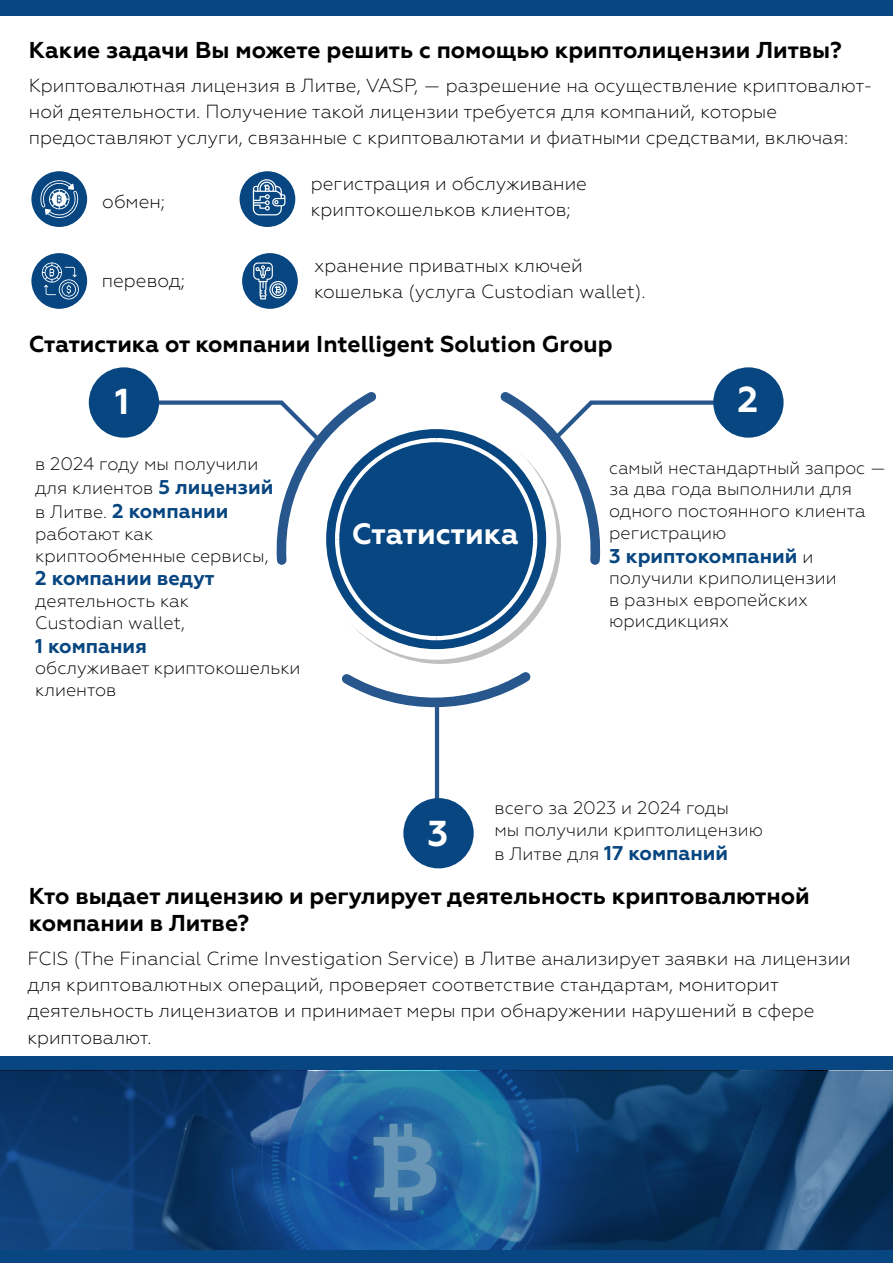
<style>
.page{position:relative;width:893px;height:1263px;background:#fff}
.page>*{position:absolute;margin:0;border:0;box-sizing:border-box;transform-origin:0 0}
.t1{font:700 36px "Geometria";color:#fff}
.t2{font:700 29.4px "Geometria";color:#fff}
.t3{font:700 22.95px/27.6px "Geometria";color:#000}
.t4{font:700 19.95px "Geometria";color:#074680}
.t5{font:300 18.9px/26.2px "Geometria";color:#000}
.t6{font:300 18px/21.6px "Geometria";color:#000}
.s1{font-weight:700;font-size:19.95px;color:#074680}
.s2{font-weight:300;font-size:18px;color:#000}
</style>
<div class="page">
<div style="left:0;top:1056px;width:893px;height:23px;background:#074680"></div>
<svg style="left:0;top:1071px;width:893px;height:179px;background:#16497b"></svg>
<div style="left:0;top:0;width:893px;height:15px;background:#074680"></div>
<div style="left:0;top:1250px;width:893px;height:13px;background:#074680"></div>
<div style="left:240px;top:171px;width:55px;height:56px;background:#074680;border-radius:50%"></div>
<div style="left:31px;top:171px;width:56px;height:56px;background:#074680;border-radius:50%"></div>
<svg style="left:40px;top:180px;width:39px;height:39px"></svg>
<svg style="left:253px;top:179px;width:32px;height:36px"></svg>
<svg style="left:342px;top:672px;width:189px;height:39px"></svg>
<hr style="left:435px;top:700px;width:4px;height:122px;background:#28578d">
<svg style="left:155px;top:386px;width:560px;height:256px"></svg>
<div style="left:89px;top:367px;width:70px;height:71px;background:#074680;border-radius:50%"></div>
<div style="left:403px;top:798px;width:71px;height:70px;background:#074680;border-radius:50%"></div>
<div style="left:713px;top:367px;width:71px;height:71px;background:#074680;border-radius:50%"></div>
<div style="left:31px;top:253px;width:56px;height:56px;background:#074680;border-radius:50%"></div>
<svg style="left:42px;top:262px;width:37px;height:37px"></svg>
<div style="left:242px;top:253px;width:56px;height:56px;background:#074680;border-radius:50%"></div>
<svg style="left:253px;top:262px;width:34px;height:37px"></svg>
<p class="t3" style="left:29px;top:36px;width:814px">Какие задачи Вы можете решить с помощью криптолицензии Литвы?</p>
<p class="t5" style="left:29px;top:72px;width:845px">Криптовалютная лицензия в Литве, VASP, — разрешение на осуществление криптовалют&shy;ной деятельности. Получение такой лицензии требуется для компаний, которые предоставляют услуги, связанные с криптовалютами и фиатными средствами, включая:</p>
<p class="t5" style="left:102px;top:188px;width:64px">обмен;</p>
<p class="t5" style="left:311px;top:170px;width:278px">регистрация и обслуживание криптокошельков клиентов;</p>
<p class="t5" style="left:314px;top:252px;width:333px">хранение приватных ключей кошелька (услуга Custodian wallet).</p>
<p class="t3" style="left:29px;top:331px;width:585px">Статистика от компании Intelligent Solution Group</p>
<p class="t5" style="left:102px;top:267px;width:85px">перевод;</p>
<h1 class="t1" style="left:115px;top:380px;width:16px">1</h1>
<h1 class="t1" style="left:737px;top:378px;width:22px">2</h1>
<p class="t6" style="left:35px;top:452px;width:240px;line-height:23.9px">в 2024 году мы получили для клиентов <span class="s1">5 лицензий</span></p>
<p class="t4" style="left:35px;top:499px;width:195px"><span class="s2">в Литве.</span> 2 компании</p>
<p class="t6" style="left:35px;top:523px;width:235px">работают как криптообменные сервисы,</p>
<p class="t4" style="left:35px;top:567px;width:181px">2 компании ведут</p>
<p class="t6" style="left:35px;top:590px;width:155px">деятельность как<br>Custodian wallet,</p>
<p class="t4" style="left:35px;top:634px;width:113px">1 компания</p>
<p class="t6" style="left:35px;top:657px;width:267px">обслуживает криптокошельки клиентов</p>
<h2 class="t2" style="left:352px;top:516px;width:169px">Статистика</h2>
<p class="t6" style="left:609px;top:457px;width:278px">самый нестандартный запрос — за два года выполнили для одного постоянного клиента регистрацию</p>
<p class="t4" style="left:609px;top:544px;width:206px">3 криптокомпаний <span class="s2">и</span></p>
<p class="t6" style="left:609px;top:567px;width:229px">получили криполицензии в разных европейских юрисдикциях</p>
<h1 class="t1" style="left:427px;top:812px;width:22px">3</h1>
<p class="t6" style="left:494px;top:797px;width:270px">всего за 2023 и 2024 годы<br>мы получили криптолицензию</p>
<p class="t4" style="left:494px;top:841px;width:235px"><span class="s2">в Литве для</span> 17 компаний</p>
<p class="t3" style="left:29px;top:882px;width:782px">Кто выдает лицензию и регулирует деятельность криптовалютной компании в Литве?</p>
<p class="t5" style="left:27px;top:945px;width:825px">FCIS (The Financial Crime Investigation Service) в Литве анализирует заявки на лицензии для криптовалютных операций, проверяет соответствие стандартам, мониторит деятельность лицензиатов и принимает меры при обнаружении нарушений в сфере криптовалют.</p>
</div>
